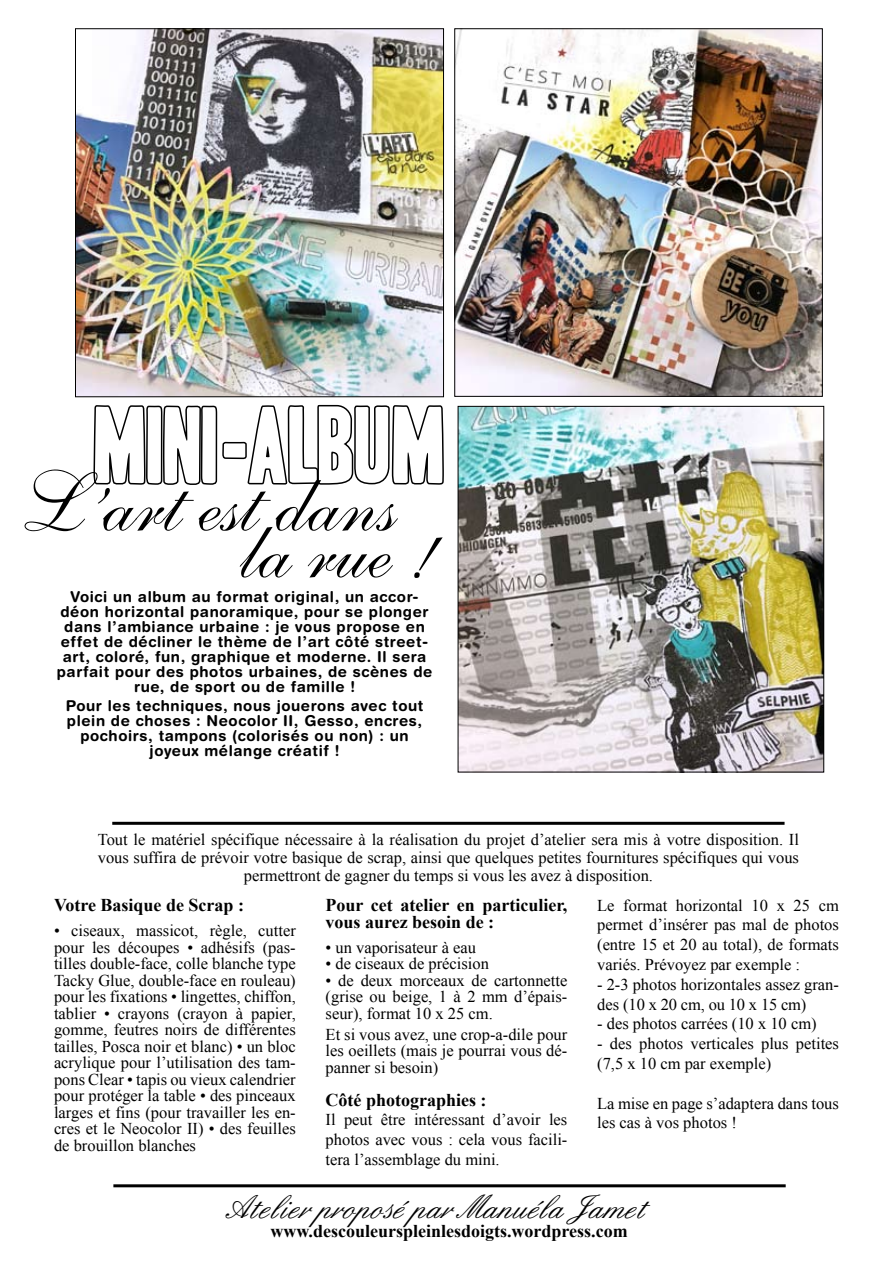
<style>
.page{position:relative;width:893px;height:1263px;background:#fff}
.page>*{position:absolute;margin:0;border:0;box-sizing:border-box;transform-origin:0 0}
.t1{font:93px "Headline HPLHS One";color:#fff}
.t2{font:84px "Allegro";color:#000}
.t3{font:36px "English";color:#000}
.t4{font:700 18px/16.5px "Times New Roman";color:#000}
.t5{font:16.5px/16.5px "Times New Roman";color:#000;text-align:justify}
.t6{font:700 15px/15px "Helvetica Rounded LT Std";letter-spacing:.04em;color:#000;text-align:center}
</style>
<div class="page">
<hr style="left:112px;top:822px;width:672px;height:3px;background:#000">
<svg style="left:93px;top:404px;width:351px;height:81px"></svg>
<img style="left:77px;top:30px;width:365px;height:365px">
<div style="left:75px;top:28px;width:369px;height:369px;border:1px solid #000"></div>
<img style="left:456px;top:30px;width:365px;height:365px">
<div style="left:454px;top:28px;width:369px;height:369px;border:1px solid #000"></div>
<img style="left:460px;top:408px;width:362px;height:362px">
<div style="left:458px;top:406px;width:366px;height:366px;border:1px solid #000"></div>
<hr style="left:113px;top:1184px;width:673px;height:3px;background:#000">
<h1 class="t1" style="left:94px;top:401px;width:353px">MINI-ALBUM</h1>
<h2 class="t2" style="left:10px;top:454px;width:375px">L’art est dans</h2>
<h2 class="t2" style="left:226px;top:500px;width:197px">la rue !</h2>
<p class="t6" style="left:57px;top:589px;width:377px">Voici un album au format original, un accor&shy;déon horizontal panoramique, pour se plonger dans l’ambiance urbaine : je vous propose en effet de décliner le thème de l’art côté street&shy;art, coloré, fun, graphique et moderne. Il sera parfait pour des photos urbaines, de scènes de rue, de sport ou de famille !</p>
<p class="t6" style="left:66px;top:698px;width:359px">Pour les techniques, nous jouerons avec tout plein de choses : Neocolor II, Gesso, encres, pochoirs, tampons (colorisés ou non) : un joyeux mélange créatif !</p>
<p class="t5" style="left:98px;top:830px;width:703px;line-height:18px;text-align:center">Tout le matériel spécifique nécessaire à la réalisation du projet d’atelier sera mis à votre disposition. Il vous suffira de prévoir votre basique de scrap, ainsi que quelques petites fournitures spécifiques qui vous permettront de gagner du temps si vous les avez à disposition.</p>
<p class="t4" style="left:54px;top:897px;width:192px">Votre Basique de Scrap :</p>
<p class="t5" style="left:54px;top:922px;width:243px">• ciseaux, massicot, règle, cutter pour les découpes • adhésifs (pas&shy;tilles double-face, colle blanche type Tacky Glue, double-face en rouleau) pour les fixations • lingettes, chiffon, tablier • crayons (crayon à papier, gomme, feutres noirs de différentes tailles, Posca noir et blanc) • un bloc acrylique pour l’utilisation des tam&shy;pons Clear • tapis ou vieux calendrier pour protéger la table • des pinceaux larges et fins (pour travailler les en&shy;cres et le Neocolor II) • des feuilles de brouillon blanches</p>
<p class="t4" style="left:326px;top:897px;width:243px">Pour cet atelier en particulier, vous aurez besoin de :</p>
<p class="t5" style="left:326px;top:939px;width:152px">• un vaporisateur à eau</p>
<p class="t5" style="left:326px;top:955px;width:165px">• de ciseaux de précision</p>
<p class="t5" style="left:326px;top:972px;width:243px">• de deux morceaux de cartonnette (grise ou beige, 1 à 2 mm d’épais&shy;seur), format 10 x 25 cm.</p>
<p class="t5" style="left:326px;top:1026px;width:243px">Et si vous avez, une crop-a-dile pour les oeillets (mais je pourrai vous dé&shy;panner si besoin)</p>
<p class="t4" style="left:326px;top:1091px;width:162px">Côté photographies :</p>
<p class="t5" style="left:326px;top:1110px;width:243px;line-height:19.8px">Il peut être intéressant d’avoir les photos avec vous : cela vous facili&shy;tera l’assemblage du mini.</p>
<p class="t5" style="left:597px;top:895px;width:243px;line-height:19.8px">Le format horizontal 10 x 25 cm permet d’insérer pas mal de photos (entre 15 et 20 au total), de formats variés. Prévoyez par exemple :</p>
<p class="t5" style="left:597px;top:974px;width:243px;line-height:19.8px">- 2-3 photos horizontales assez gran&shy;des (10 x 20 cm, ou 10 x 15 cm)</p>
<p class="t5" style="left:597px;top:1015px;width:221px">- des photos carrées (10 x 10 cm)</p>
<p class="t5" style="left:597px;top:1033px;width:243px;line-height:19.8px">- des photos verticales plus petites (7,5 x 10 cm par exemple)</p>
<p class="t5" style="left:597px;top:1093px;width:243px;line-height:19.8px">La mise en page s’adaptera dans tous les cas à vos photos !</p>
<h3 class="t3" style="left:232px;top:1188px;width:422px">Atelier proposé par Manuéla Jamet</h3>
<p class="t4" style="left:271px;top:1222px;width:359px">www.descouleurspleinlesdoigts.wordpress.com</p>
</div>
